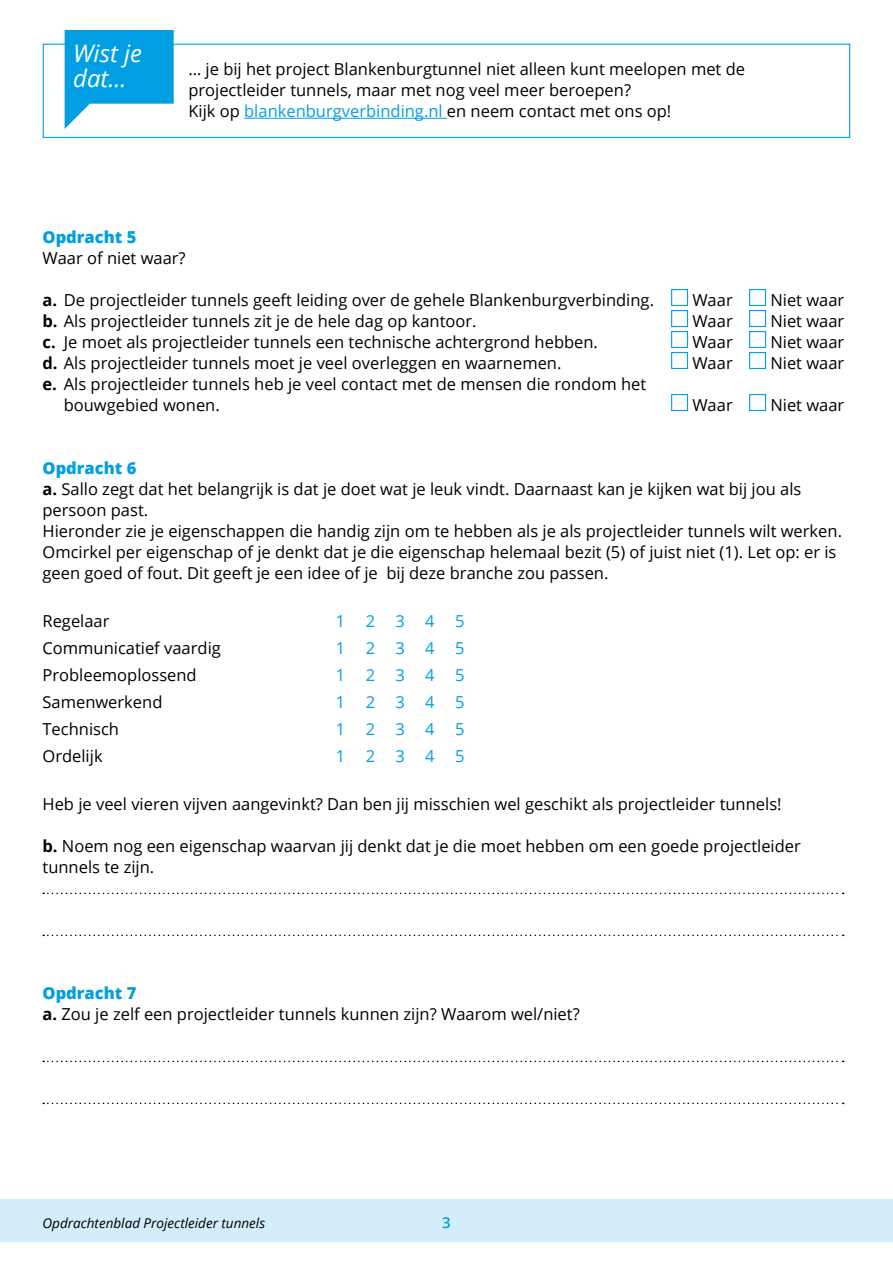
<style>
.page{position:relative;width:893px;height:1263px;background:#fff}
.page>*{position:absolute;margin:0;border:0;box-sizing:border-box;transform-origin:0 0}
.t1{font:italic 24px "Open Sans";color:#fff}
.t2{font:16.5px/21px "Open Sans";color:#000}
.t3{font:16.5px "Open Sans";letter-spacing:1.23em;color:#009fe3}
.t4{font:800 16.5px "Open Sans";color:#009fe3}
.t5{font:600 15px "Open Sans";color:#009fe3}
.t6{font:italic 13.5px "Open Sans";color:#000}
.s1{color:#009fe3}
.s2{font-weight:700}
</style>
<div class="page">
<div style="left:0;top:1200px;width:893px;height:42px;background:#d4edfc"></div>
<div style="left:671px;top:289px;width:17px;height:17px;background:#fff;border:1px solid #009fe3"></div>
<div style="left:749px;top:289px;width:17px;height:17px;background:#fff;border:1px solid #009fe3"></div>
<div style="left:671px;top:310px;width:17px;height:17px;background:#fff;border:1px solid #009fe3"></div>
<div style="left:749px;top:310px;width:17px;height:17px;background:#fff;border:1px solid #009fe3"></div>
<div style="left:671px;top:331px;width:17px;height:17px;background:#fff;border:1px solid #009fe3"></div>
<div style="left:749px;top:331px;width:17px;height:17px;background:#fff;border:1px solid #009fe3"></div>
<div style="left:671px;top:352px;width:17px;height:17px;background:#fff;border:1px solid #009fe3"></div>
<div style="left:749px;top:352px;width:17px;height:17px;background:#fff;border:1px solid #009fe3"></div>
<div style="left:671px;top:394px;width:17px;height:17px;background:#fff;border:1px solid #009fe3"></div>
<div style="left:749px;top:394px;width:17px;height:17px;background:#fff;border:1px solid #009fe3"></div>
<svg style="left:43px;top:893px;width:801px;height:1px"></svg>
<svg style="left:43px;top:935px;width:801px;height:1px"></svg>
<svg style="left:43px;top:1061px;width:801px;height:1px"></svg>
<svg style="left:43px;top:1103px;width:801px;height:1px"></svg>
<hr style="left:244px;top:118px;width:203px;height:1px;background:#009fe3">
<div style="left:43px;top:44px;width:807px;height:94px;border:1px solid #009fe3"></div>
<svg style="left:65px;top:30px;width:109px;height:99px"></svg>
<p class="t1" style="left:73px;top:37px;width:70px">Wist je</p>
<p class="t1" style="left:73px;top:62px;width:55px">dat...</p>
<p class="t2" style="left:188px;top:58px;width:558px">… je bij het project Blankenburgtunnel niet alleen kunt meelopen met de</p>
<p class="t2" style="left:188px;top:79px;width:444px">projectleider tunnels, maar met nog veel meer beroepen?</p>
<p class="t2" style="left:188px;top:100px;width:484px">Kijk op <span class="s1">blankenburgverbinding.nl</span> en neem contact met ons op!</p>
<p class="t4" style="left:43px;top:224px;width:95px">Opdracht 5</p>
<p class="t2" style="left:43px;top:247px;width:145px">Waar of niet waar?</p>
<p class="t2" style="left:43px;top:289px;width:613px"><span class="s2">a.</span> De projectleider tunnels geeft leiding over de gehele Blankenburgverbinding.</p>
<p class="t2" style="left:692px;top:289px;width:42px">Waar</p>
<p class="t2" style="left:770px;top:289px;width:75px">Niet waar</p>
<p class="t2" style="left:43px;top:310px;width:436px"><span class="s2">b.</span> Als projectleider tunnels zit je de hele dag op kantoor.</p>
<p class="t2" style="left:692px;top:310px;width:42px">Waar</p>
<p class="t2" style="left:770px;top:310px;width:75px">Niet waar</p>
<p class="t2" style="left:43px;top:331px;width:557px"><span class="s2">c.</span> Je moet als projectleider tunnels een technische achtergrond hebben.</p>
<p class="t2" style="left:692px;top:331px;width:42px">Waar</p>
<p class="t2" style="left:770px;top:331px;width:75px">Niet waar</p>
<p class="t2" style="left:43px;top:352px;width:520px"><span class="s2">d.</span> Als projectleider tunnels moet je veel overleggen en waarnemen.</p>
<p class="t2" style="left:692px;top:352px;width:42px">Waar</p>
<p class="t2" style="left:770px;top:352px;width:75px">Niet waar</p>
<p class="t2" style="left:43px;top:373px;width:605px"><span class="s2">e.</span> Als projectleider tunnels heb je veel contact met de mensen die rondom het</p>
<p class="t2" style="left:64px;top:394px;width:157px">bouwgebied wonen.</p>
<p class="t2" style="left:692px;top:394px;width:42px">Waar</p>
<p class="t2" style="left:770px;top:394px;width:75px">Niet waar</p>
<p class="t4" style="left:43px;top:455px;width:95px">Opdracht 6</p>
<p class="t2" style="left:43px;top:478px;width:760px"><span class="s2">a.</span> Sallo zegt dat het belangrijk is dat je doet wat je leuk vindt. Daarnaast kan je kijken wat bij jou als</p>
<p class="t2" style="left:43px;top:499px;width:107px">persoon past.</p>
<p class="t2" style="left:43px;top:520px;width:801px">Hieronder zie je eigenschappen die handig zijn om te hebben als je als projectleider tunnels wilt werken.<br>Omcirkel per eigenschap of je denkt dat je die eigenschap helemaal bezit (5) of juist niet (1). Let op: er is geen goed of fout. Dit geeft je een idee of je bij deze branche zou passen.</p>
<p class="t2" style="left:43px;top:610px;width:69px">Regelaar</p>
<p class="t3" style="left:336px;top:610px;width:130px">12345</p>
<p class="t2" style="left:43px;top:637px;width:180px">Communicatief vaardig</p>
<p class="t3" style="left:336px;top:637px;width:130px">12345</p>
<p class="t2" style="left:43px;top:664px;width:156px">Probleemoplossend</p>
<p class="t3" style="left:336px;top:664px;width:130px">12345</p>
<p class="t2" style="left:43px;top:691px;width:121px">Samenwerkend</p>
<p class="t3" style="left:336px;top:691px;width:130px">12345</p>
<p class="t2" style="left:43px;top:718px;width:78px">Technisch</p>
<p class="t3" style="left:336px;top:718px;width:130px">12345</p>
<p class="t2" style="left:43px;top:745px;width:62px">Ordelijk</p>
<p class="t3" style="left:336px;top:745px;width:130px">12345</p>
<p class="t2" style="left:43px;top:793px;width:741px">Heb je veel vieren vijven aangevinkt? Dan ben jij misschien wel geschikt als projectleider tunnels!</p>
<p class="t2" style="left:43px;top:835px;width:760px"><span class="s2">b.</span> Noem nog een eigenschap waarvan jij denkt dat je die moet hebben om een goede projectleider</p>
<p class="t2" style="left:43px;top:856px;width:113px">tunnels te zijn.</p>
<p class="t4" style="left:43px;top:980px;width:95px">Opdracht 7</p>
<p class="t2" style="left:43px;top:1003px;width:539px"><span class="s2">a.</span> Zou je zelf een projectleider tunnels kunnen zijn? Waarom wel/niet?</p>
<p class="t6" style="left:43px;top:1214px;width:224px">Opdrachtenblad Projectleider tunnels</p>
<p class="t5" style="left:442px;top:1213px;width:10px">3</p>
</div>
